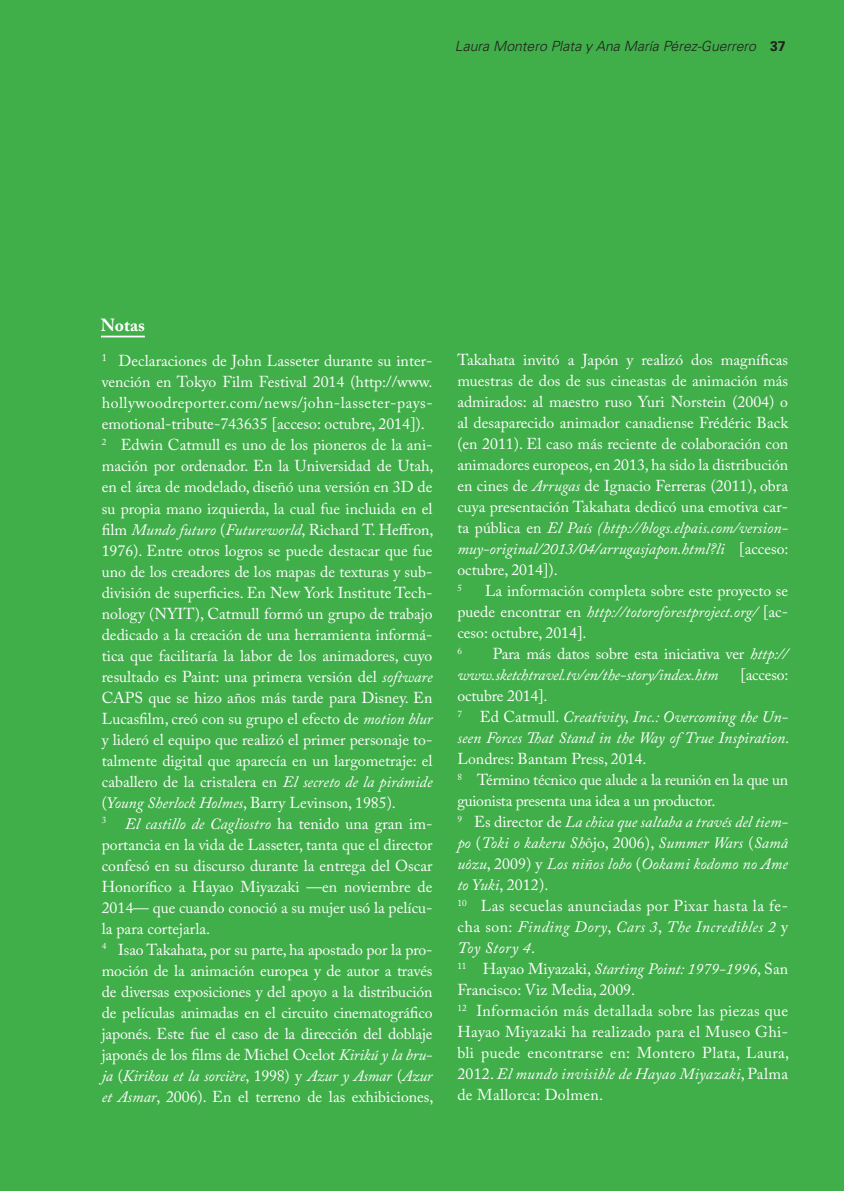
<style>
.page{position:relative;width:844px;height:1191px;background:#fff}
.page>*{position:absolute;margin:0;border:0;box-sizing:border-box;transform-origin:0 0}
.texto_común{font:700 17.5px "Adobe Caslon Pro";color:#fff}
.texto_común-2{font:15.75px/21px "Adobe Caslon Pro";color:#fff;text-align:justify}
.texto_común-3{font:italic 15.75px/21px "Adobe Caslon Pro";color:#fff;text-align:justify}
.texto_común-4{font:15.75px/21px "Adobe Caslon Pro";letter-spacing:-.02em;color:#fff}
.t1{font:italic 300 14px "Univers LT Std";color:#231f20}
.texto_común-5{font:9.1px "Adobe Caslon Pro";color:#fff}
.s1{font-weight:700;font-style:normal}
.s2{font-style:italic}
.s3{font-style:normal}
</style>
<div class="page">
<div style="left:0;top:0;width:843px;height:1191px;background:#40ae49"></div>
<hr style="left:101px;top:336px;width:44px;height:1px;background:#fff">
<p class="t1" style="left:589px;top:36px;width:168px">Maria Sus na García Rams</p>
<p class="t1" style="left:455px;top:38px;width:332px">Laura Montero Plata y Ana María Pérez-Guerrero <span class="s1">37</span></p>
<p class="texto_común" style="left:101px;top:314px;width:45px">Notas</p>
<p class="texto_común-2" style="left:102px;top:350px;width:332px"><sup>1</sup> Declaraciones de John Lasseter durante su inter&shy;vención en Tokyo Film Festival 2014 (http://www. hollywoodreporter.com/news/john-lasseter-pays&shy;emotional-tribute-743635 [acceso: octubre, 2014]).</p>
<p class="texto_común-2" style="left:102px;top:434px;width:333px"><sup>2</sup> Edwin Catmull es uno de los pioneros de la ani&shy;mación por ordenador. En la Universidad de Utah, en el área de modelado, diseñó una versión en 3D de su propia mano izquierda, la cual fue incluida en el film <span class="s2">Mundo futuro</span> (<span class="s2">Futureworld</span>, Richard T. Heffron, 1976). Entre otros logros se puede destacar que fue uno de los creadores de los mapas de texturas y sub&shy;división de superficies. En New York Institute Tech&shy;nology (NYIT), Catmull formó un grupo de trabajo dedicado a la creación de una herramienta informá&shy;tica que facilitaría la labor de los animadores, cuyo resultado es Paint: una primera versión del <span class="s2">software </span>CAPS que se hizo años más tarde para Disney. En Lucasfilm, creó con su grupo el efecto de <span class="s2">motion blur </span>y lideró el equipo que realizó el primer personaje to&shy;talmente digital que aparecía en un largometraje: el caballero de la cristalera en <span class="s2">El secreto de la pirámide </span>(<span class="s2">Young Sherlock Holmes</span>, Barry Levinson, 1985).</p>
<p class="texto_común-2" style="left:102px;top:812px;width:332px"><sup>3</sup> <span class="s2">El castillo de Cagliostro</span> ha tenido una gran im&shy;portancia en la vida de Lasseter, tanta que el director confesó en su discurso durante la entrega del Oscar Honorífico a Hayao Miyazaki —en noviembre de 2014— que cuando conoció a su mujer usó la pelícu&shy;la para cortejarla.</p>
<p class="texto_común-2" style="left:102px;top:938px;width:333px"><sup>4</sup> Isao Takahata, por su parte, ha apostado por la pro&shy;moción de la animación europea y de autor a través de diversas exposiciones y del apoyo a la distribución de películas animadas en el circuito cinematográfico japonés. Este fue el caso de la dirección del doblaje japonés de los films de Michel Ocelot <span class="s2">Kirikú y la bru&shy;ja</span> (<span class="s2">Kirikou et la sorcière</span>, 1998) y <span class="s2">Azur y Asmar</span> (<span class="s2">Azur et Asmar</span>, 2006). En el terreno de las exhibiciones,</p>
<p class="texto_común-2" style="left:457px;top:349px;width:332px">Takahata invitó a Japón y realizó dos magníficas muestras de dos de sus cineastas de animación más admirados: al maestro ruso Yuri Norstein (2004) o al desaparecido animador canadiense Frédéric Back (en 2011). El caso más reciente de colaboración con animadores europeos, en 2013, ha sido la distribución en cines de <span class="s2">Arrugas</span> de Ignacio Ferreras (2011), obra cuya presentación Takahata dedicó una emotiva car&shy;ta pública en <span class="s2">El País (http://blogs.elpais.com/version&shy;muy-original/2013/04/arrugasjapon.html?li</span> [acceso: octubre, 2014]).</p>
<p class="texto_común-5" style="left:457px;top:582px;width:6px">5</p>
<p class="texto_común-2" style="left:457px;top:580px;width:332px;text-indent:28px">La información completa sobre este proyecto se puede encontrar en <span class="s2">http://totoroforestproject.org/</span> [ac&shy;ceso: octubre, 2014].</p>
<p class="texto_común-5" style="left:457px;top:645px;width:6px">6</p>
<p class="texto_común-3" style="left:457px;top:643px;width:332px;text-indent:35px"><span class="s3">Para más datos sobre esta iniciativa ver</span> http:// www.sketchtravel.tv/en/the-story/index.htm</p>
<p class="texto_común-2" style="left:740px;top:664px;width:50px">[acceso:</p>
<p class="texto_común-2" style="left:457px;top:685px;width:92px">octubre 2014].</p>
<p class="texto_común-3" style="left:457px;top:706px;width:333px"><sup>7</sup> <span class="s3">Ed Catmull.</span> Creativity, Inc.: Overcoming the Un&shy;seen Forces That Stand in the Way of True Inspiration<span class="s3">.<br>Londres: Bantam Press, 2014.</span></p>
<p class="texto_común-4" style="left:457px;top:769px;width:332px"><sup>8</sup> Término técnico que alude a la reunión en la que un guionista presenta una idea a un productor.</p>
<p class="texto_común-3" style="left:457px;top:811px;width:332px"><sup>9</sup> <span class="s3">Es director de</span> La chica que saltaba a través del tiem&shy;po <span class="s3">(</span>Toki o kakeru Sh<span class="s3">ôjo, 2006),</span> Summer Wars <span class="s3">(</span>Samâ uôzu<span class="s3">, 2009) y</span> Los niños lobo <span class="s3">(</span>Ookami kodomo no Ame to Yuki<span class="s3">, 2012).</span></p>
<p class="texto_común-2" style="left:457px;top:895px;width:332px"><sup>10</sup> Las secuelas anunciadas por Pixar hasta la fe&shy;cha son: <span class="s2">Finding Dory</span>, <span class="s2">Cars 3</span>, <span class="s2">The Incredibles 2</span> y <span class="s2">Toy Story 4</span>.</p>
<p class="texto_común-2" style="left:457px;top:958px;width:332px"><sup>11</sup> Hayao Miyazaki, <span class="s2">Starting Point: 1979-1996</span>, San<br>Francisco: Viz Media, 2009.</p>
<p class="texto_común-2" style="left:457px;top:1000px;width:333px"><sup>12</sup> Información más detallada sobre las piezas que Hayao Miyazaki ha realizado para el Museo Ghi&shy;bli puede encontrarse en: Montero Plata, Laura, 2012. <span class="s2">El mundo invisible de Hayao Miyazaki</span>, Palma de Mallorca: Dolmen.</p>
</div>
